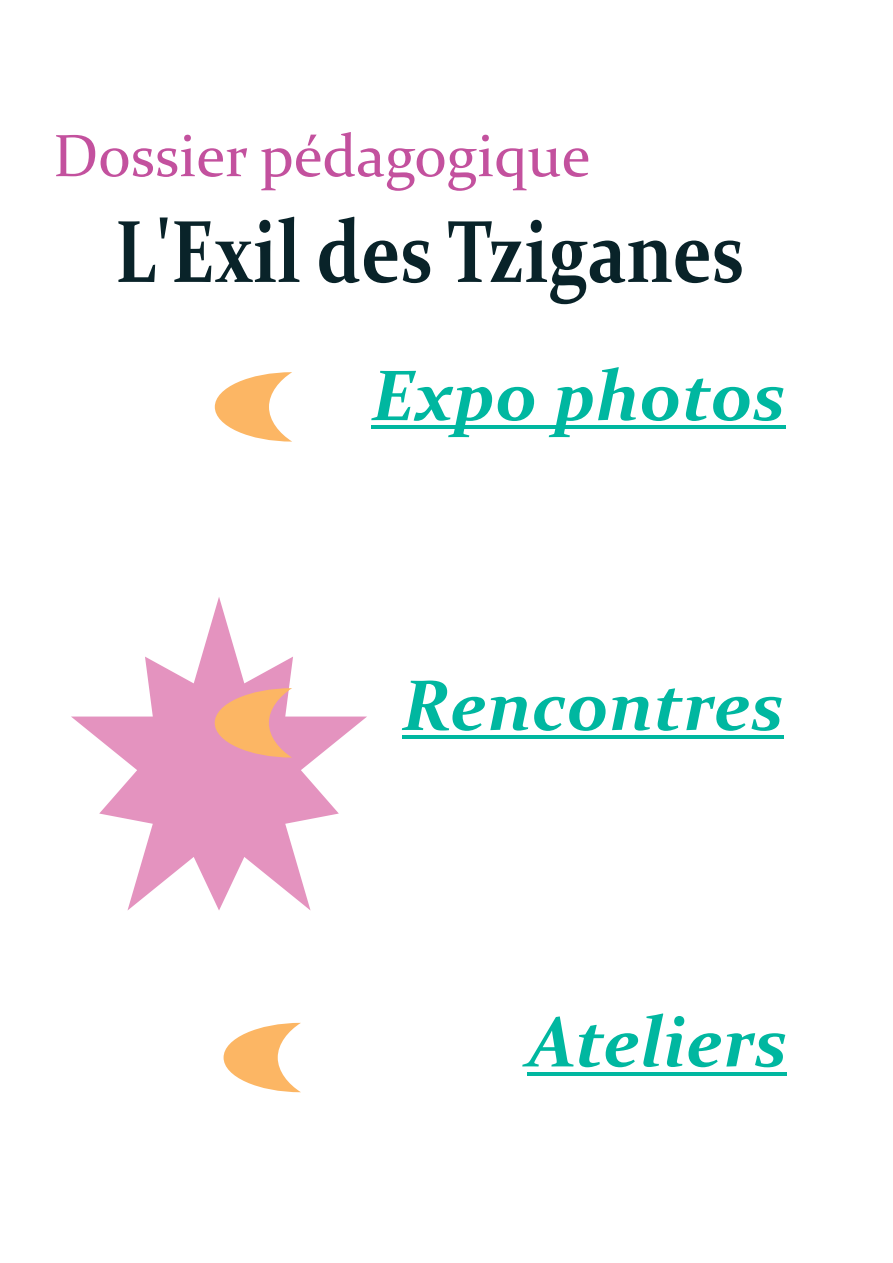
<style>
.page{position:relative;width:893px;height:1263px;background:#fff}
.page>*{position:absolute;margin:0;border:0;box-sizing:border-box;transform-origin:0 0}
.t1{font:700 88.65px "Constantia";color:#092329;scale:.81 1}
.t2{font:italic 700 72px "Constantia";color:#00b7a0}
.t3{font:60px "Constantia";color:#c3519e}
</style>
<div class="page">
<hr style="left:527px;top:1072px;width:260px;height:3px;background:#00b7a0">
<svg style="left:71px;top:597px;width:296px;height:313px"></svg>
<svg style="left:224px;top:1023px;width:77px;height:69px"></svg>
<svg style="left:215px;top:372px;width:77px;height:70px"></svg>
<svg style="left:215px;top:688px;width:77px;height:69px;background:#f2aa8b"></svg>
<hr style="left:371px;top:425px;width:414px;height:4px;background:#00b7a0">
<hr style="left:402px;top:735px;width:382px;height:4px;background:#00b7a0">
<p class="t3" style="left:53px;top:131px;width:539px">Dossier pédagogique</p>
<p class="t1" style="left:115px;top:215px;width:779px">L'Exil des Tziganes</p>
<p class="t2" style="left:371px;top:366px;width:416px">Expo photos</p>
<p class="t2" style="left:402px;top:676px;width:383px">Rencontres</p>
<p class="t2" style="left:527px;top:1012px;width:261px">Ateliers</p>
</div>
